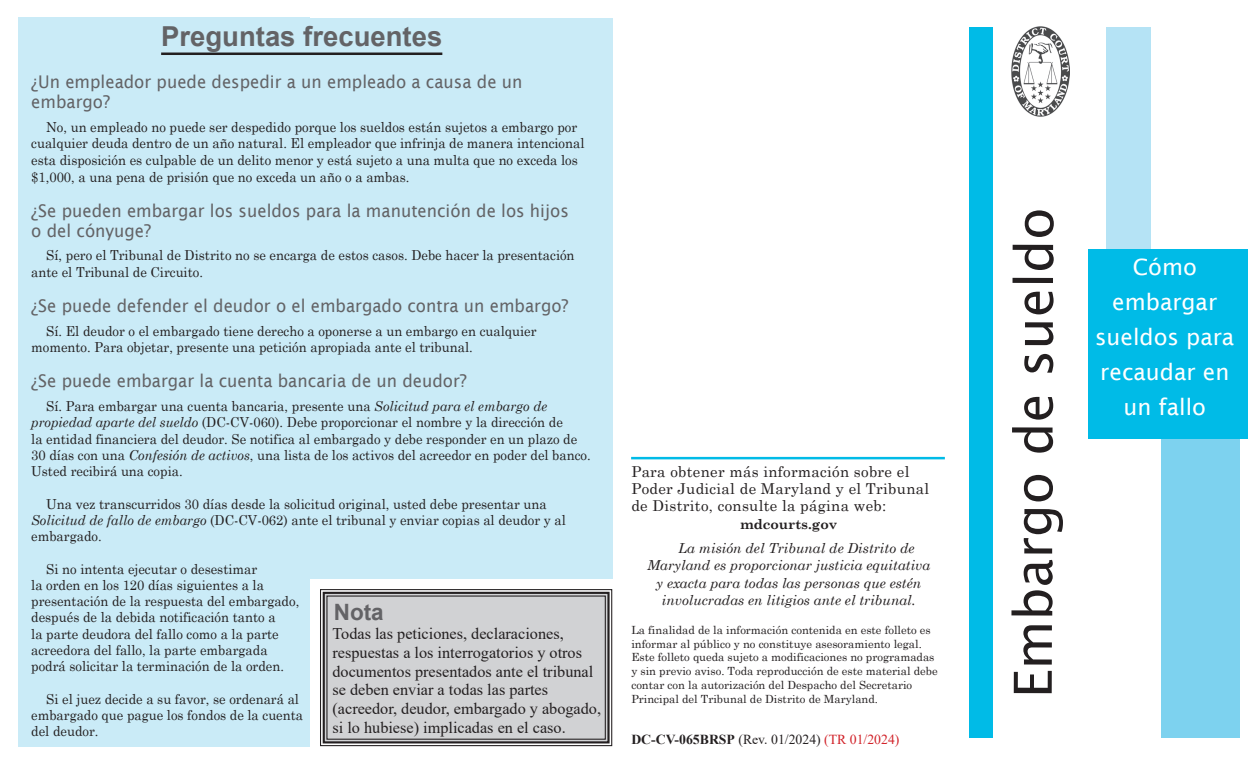
<style>
.page{position:relative;width:1260px;height:765px;background:#fff}
.page>*{position:absolute;margin:0;border:0;box-sizing:border-box;transform-origin:0 0}
.t1{font:52.5px "Lucida Sans";letter-spacing:-.005em;color:#231f20}
.Cover_Title{font:700 27.5px "Arial";color:#636366}
.t2{font:22.5px/35px "Lucida Sans";color:#fff;text-align:center}
.Cover_Title-2{font:700 22.5px "Arial";color:#636366}
.aheadrule{font:17.5px/20px "Lucida Sans";color:#636366;scale:.95 1}
.Body_text{font:16.25px/18.8px "Times New Roman";color:#231f20}
.Body_text-2{font:15px/17px "Century Schoolbook";letter-spacing:.02em;color:#231f20}
.Body_text-3{font:13.75px/16.2px "Century Schoolbook";color:#231f20;scale:.95 1}
.Body_text-4{font:italic 13.75px "Century Schoolbook";color:#231f20}
.Body_text-5{font:700 13.75px "Times New Roman";color:#231f20}
.Body_text-6{font:700 13.75px "Century Schoolbook";color:#231f20}
.Body_text-7{font:11.25px/13.8px "Century Schoolbook";color:#231f20}
.s1{font-style:italic}
.s2{font-weight:400}
.s3{font-weight:400;color:#d12229}
</style>
<div class="page">
<svg style="left:320px;top:589px;width:293px;height:158px;background:#cdcecf"></svg>
<div style="left:323px;top:592px;width:287px;height:151px;border:2px solid #231f20"></div>
<div style="left:326px;top:596px;width:280px;height:144px;border:1px solid #231f20"></div>
<div style="left:102px;top:18px;width:510px;height:561px;background:#caebf7"></div>
<div style="left:18px;top:18px;width:292px;height:729px;background:#caebf7"></div>
<hr style="left:161px;top:53px;width:281px;height:2px;background:#231f20">
<div style="left:1161px;top:439px;width:78px;height:299px;background:#7dd2ef"></div>
<div style="left:1106px;top:27px;width:45px;height:408px;background:#b5e3f5"></div>
<div style="left:969px;top:27px;width:23px;height:711px;background:#00bbe7"></div>
<div style="left:1088px;top:249px;width:160px;height:190px;background:#00bbe7"></div>
<img style="left:1011px;top:26px;width:59px;height:91px">
<hr style="left:631px;top:457px;width:314px;height:2px;background:#00bbe7">
<p class="Cover_Title" style="left:161px;top:17px;width:283px">Preguntas frecuentes</p>
<p class="aheadrule" style="left:31px;top:72px;width:519px">¿Un empleador puede despedir a un empleado a causa de un embargo?</p>
<p class="Body_text-3" style="left:31px;top:118px;width:584px;text-indent:15px">No, un empleado no puede ser despedido porque los sueldos están sujetos a embargo por cualquier deuda dentro de un año natural. El empleador que infrinja de manera intencional esta disposición es culpable de un delito menor y está sujeto a una multa que no exceda los $1,000, a una pena de prisión que no exceda un año o a ambas.</p>
<p class="aheadrule" style="left:31px;top:200px;width:567px">¿Se pueden embargar los sueldos para la manutención de los hijos o del cónyuge?</p>
<p class="Body_text-3" style="left:31px;top:246px;width:573px;line-height:17px;text-indent:15px">Sí, pero el Tribunal de Distrito no se encarga de estos casos. Debe hacer la presentación ante el Tribunal de Circuito.</p>
<p class="aheadrule" style="left:31px;top:296px;width:567px">¿Se puede defender el deudor o el embargado contra un embargo?</p>
<p class="Body_text-3" style="left:31px;top:322px;width:533px;text-indent:15px">Sí. El deudor o el embargado tiene derecho a oponerse a un embargo en cualquier momento. Para objetar, presente una petición apropiada ante el tribunal.</p>
<p class="aheadrule" style="left:31px;top:371px;width:460px">¿Se puede embargar la cuenta bancaria de un deudor?</p>
<p class="Body_text-3" style="left:31px;top:397px;width:590px;text-indent:15px">Sí. Para embargar una cuenta bancaria, presente una <span class="s1">Solicitud para el embargo de propiedad aparte del sueldo</span> (DC-CV-060). Debe proporcionar el nombre y la dirección de<br>la entidad financiera del deudor. Se notifica al embargado y debe responder en un plazo de 30 días con una <span class="s1">Confesión de activos</span>, una lista de los activos del acreedor en poder del banco.<br>Usted recibirá una copia.</p>
<p class="Body_text-3" style="left:31px;top:494px;width:564px;text-indent:15px">Una vez transcurridos 30 días desde la solicitud original, usted debe presentar una<br><span class="s1">Solicitud de fallo de embargo</span> (DC-CV-062) ante el tribunal y enviar copias al deudor y al embargado.</p>
<p class="Body_text-3" style="left:31px;top:559px;width:284px;text-indent:15px">Si no intenta ejecutar o desestimar<br>la orden en los 120 días siguientes a la presentación de la respuesta del embargado, después de la debida notificación tanto a<br>la parte deudora del fallo como a la parte acreedora del fallo, la parte embargada podrá solicitar la terminación de la orden.</p>
<p class="Body_text-3" style="left:31px;top:689px;width:288px;text-indent:15px">Si el juez decide a su favor, se ordenará al embargado que pague los fondos de la cuenta del deudor.</p>
<p class="Cover_Title-2" style="left:334px;top:597px;width:51px">Nota</p>
<p class="Body_text" style="left:332px;top:624px;width:270px">Todas las peticiones, declaraciones, respuestas a los interrogatorios y otros documentos presentados ante el tribunal se deben enviar a todas las partes (acreedor, deudor, embargado y abogado, si lo hubiese) implicadas en el caso.</p>
<p class="Body_text-2" style="left:631px;top:462px;width:299px">Para obtener más información sobre el<br>Poder Judicial de Maryland y el Tribunal de Distrito, consulte la página web:</p>
<p class="Body_text-6" style="left:740px;top:513px;width:98px">mdcourts.gov</p>
<p class="Body_text-4" style="left:678px;top:537px;width:238px">La misión del Tribunal de Distrito de</p>
<p class="Body_text-4" style="left:647px;top:555px;width:285px">Maryland es proporcionar justicia equitativa</p>
<p class="Body_text-4" style="left:656px;top:572px;width:267px">y exacta para todas las personas que estén</p>
<p class="Body_text-4" style="left:662px;top:590px;width:255px">involucradas en litigios ante el tribunal.</p>
<p class="Body_text-7" style="left:631px;top:622px;width:308px">La finalidad de la información contenida en este folleto es informar al público y no constituye asesoramiento legal.<br>Este folleto queda sujeto a modificaciones no programadas y sin previo aviso. Toda reproducción de este material debe contar con la autorización del Despacho del Secretario Principal del Tribunal de Distrito de Maryland.</p>
<p class="Body_text-5" style="left:631px;top:729px;width:270px">DC-CV-065BRSP <span class="s2">(Rev. 01/2024)</span> <span class="s3">(TR 01/2024)</span></p>
<p class="t1" style="left:1004px;top:698px;width:492px;rotate:-90deg">Embargo de sueldo</p>
<p class="t2" style="left:1095px;top:249px;width:141px">Cómo embargar sueldos para recaudar en un fallo</p>
</div>
